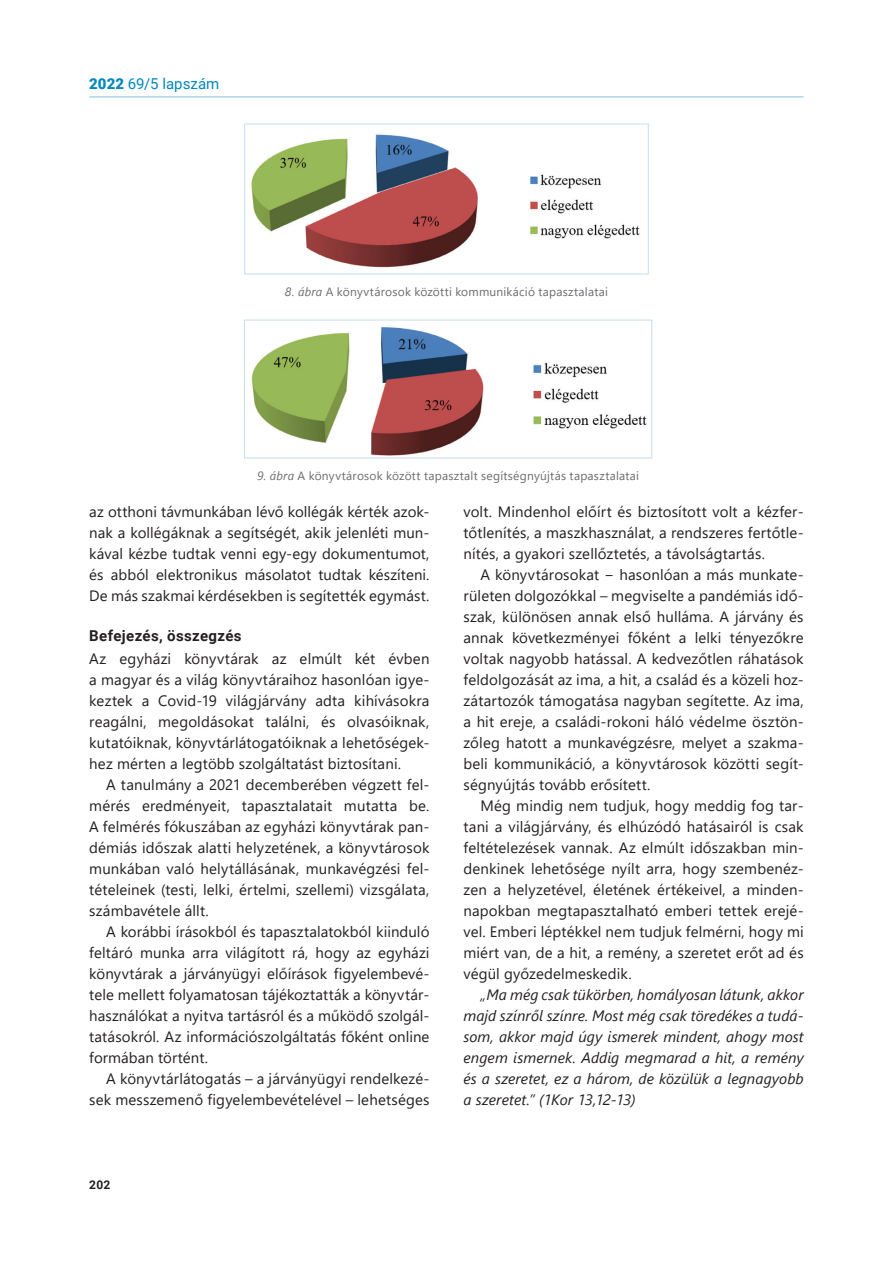
<style>
.page{position:relative;width:893px;height:1263px;background:#fff}
.page>*{position:absolute;margin:0;border:0;box-sizing:border-box;transform-origin:0 0}
.t1{font:15px/21px "Segoe UI";letter-spacing:.01em;color:#231f20;text-align:justify}
.t2{font:italic 15px/21px "Segoe UI";letter-spacing:.005em;color:#231f20;text-align:justify}
.t3{font:700 15px "Roboto";letter-spacing:.025em;color:#231f20}
.t4{font:15px "Roboto";letter-spacing:.005em;color:#0088bf}
.t5{font:12px "Segoe UI";letter-spacing:.02em;color:#6c6d70}
.t6{font:700 12px "Roboto";color:#231f20}
.s1{font-weight:900}
.s2{font-style:italic}
</style>
<div class="page">
<hr style="left:89px;top:97px;width:715px;height:1px;background:#0088bf">
<img style="left:251px;top:134px;width:389px;height:134px">
<div style="left:244px;top:124px;width:404px;height:150px;border:1px solid #c7deee"></div>
<img style="left:251px;top:327px;width:396px;height:129px">
<div style="left:244px;top:320px;width:408px;height:138px;border:1px solid #c7deee"></div>
<p class="t4" style="left:89px;top:73px;width:132px"><span class="s1">2022</span> 69/5 lapszám</p>
<p class="t5" style="left:285px;top:280px;width:325px"><span class="s2">8. ábra</span> A könyvtárosok közötti kommunikáció tapasztalatai</p>
<p class="t5" style="left:257px;top:464px;width:384px"><span class="s2">9. ábra</span> A könyvtárosok között tapasztalt segítségnyújtás tapasztalatai</p>
<p class="t1" style="left:89px;top:500px;width:342px">az otthoni távmunkában lévő kollégák kérték azok&shy;nak a kollégáknak a segítségét, akik jelenléti mun&shy;kával kézbe tudtak venni egy-egy dokumentumot, és abból elektronikus másolatot tudtak készíteni.<br>De más szakmai kérdésekben is segítették egymást.</p>
<p class="t3" style="left:89px;top:625px;width:154px">Befejezés, összegzés</p>
<p class="t1" style="left:89px;top:647px;width:342px">Az egyházi könyvtárak az elmúlt két évben a magyar és a világ könyvtáraihoz hasonlóan igye&shy;keztek a Covid-19 világjárvány adta kihívásokra reagálni, megoldásokat találni, és olvasóiknak, kutatóiknak, könyvtárlátogatóiknak a lehetőségek&shy;hez mérten a legtöbb szolgáltatást biztosítani.</p>
<p class="t1" style="left:89px;top:773px;width:342px;text-indent:17px">A tanulmány a 2021 decemberében végzett fel&shy;mérés eredményeit, tapasztalatait mutatta be.<br>A felmérés fókuszában az egyházi könyvtárak pan&shy;démiás időszak alatti helyzetének, a könyvtárosok munkában való helytállásának, munkavégzési fel&shy;tételeinek (testi, lelki, értelmi, szellemi) vizsgálata, számbavétele állt.</p>
<p class="t1" style="left:89px;top:920px;width:342px;text-indent:17px">A korábbi írásokból és tapasztalatokból kiinduló feltáró munka arra világított rá, hogy az egyházi könyvtárak a járványügyi előírások figyelembevé&shy;tele mellett folyamatosan tájékoztatták a könyvtár&shy;használókat a nyitva tartásról és a működő szolgál&shy;tatásokról. Az információszolgáltatás főként online formában történt.</p>
<p class="t1" style="left:89px;top:1067px;width:342px;text-align:right">A könyvtárlátogatás – a járványügyi rendelkezé&shy;sek messzemenő figyelembevételével – lehetséges</p>
<p class="t6" style="left:89px;top:1177px;width:23px">202</p>
<p class="t1" style="left:463px;top:500px;width:342px">volt. Mindenhol előírt és biztosított volt a kézfer&shy;tőtlenítés, a maszkhasználat, a rendszeres fertőtle&shy;nítés, a gyakori szellőztetés, a távolságtartás.</p>
<p class="t1" style="left:463px;top:563px;width:342px;text-indent:17px">A könyvtárosokat − hasonlóan a más munkate&shy;rületen dolgozókkal – megviselte a pandémiás idő&shy;szak, különösen annak első hulláma. A járvány és annak következményei főként a lelki tényezőkre voltak nagyobb hatással. A kedvezőtlen ráhatások feldolgozását az ima, a hit, a család és a közeli hoz&shy;zátartozók támogatása nagyban segítette. Az ima, a hit ereje, a családi-rokoni háló védelme ösztön&shy;zőleg hatott a munkavégzésre, melyet a szakma&shy;beli kommunikáció, a könyvtárosok közötti segít&shy;ségnyújtás tovább erősített.</p>
<p class="t1" style="left:463px;top:794px;width:342px;text-indent:17px">Még mindig nem tudjuk, hogy meddig fog tar&shy;tani a világjárvány, és elhúzódó hatásairól is csak feltételezések vannak. Az elmúlt időszakban min&shy;denkinek lehetősége nyílt arra, hogy szembenéz&shy;zen a helyzetével, életének értékeivel, a minden&shy;napokban megtapasztalható emberi tettek erejé&shy;vel. Emberi léptékkel nem tudjuk felmérni, hogy mi miért van, de a hit, a remény, a szeretet erőt ad és végül győzedelmeskedik.</p>
<p class="t2" style="left:463px;top:982px;width:342px;text-indent:17px">„Ma még csak tükörben, homályosan látunk, akkor majd színről színre. Most még csak töredékes a tudá&shy;som, akkor majd úgy ismerek mindent, ahogy most engem ismernek. Addig megmarad a hit, a remény és a szeretet, ez a három, de közülük a legnagyobb a szeretet.” (1Kor 13,12-13)</p>
</div>
